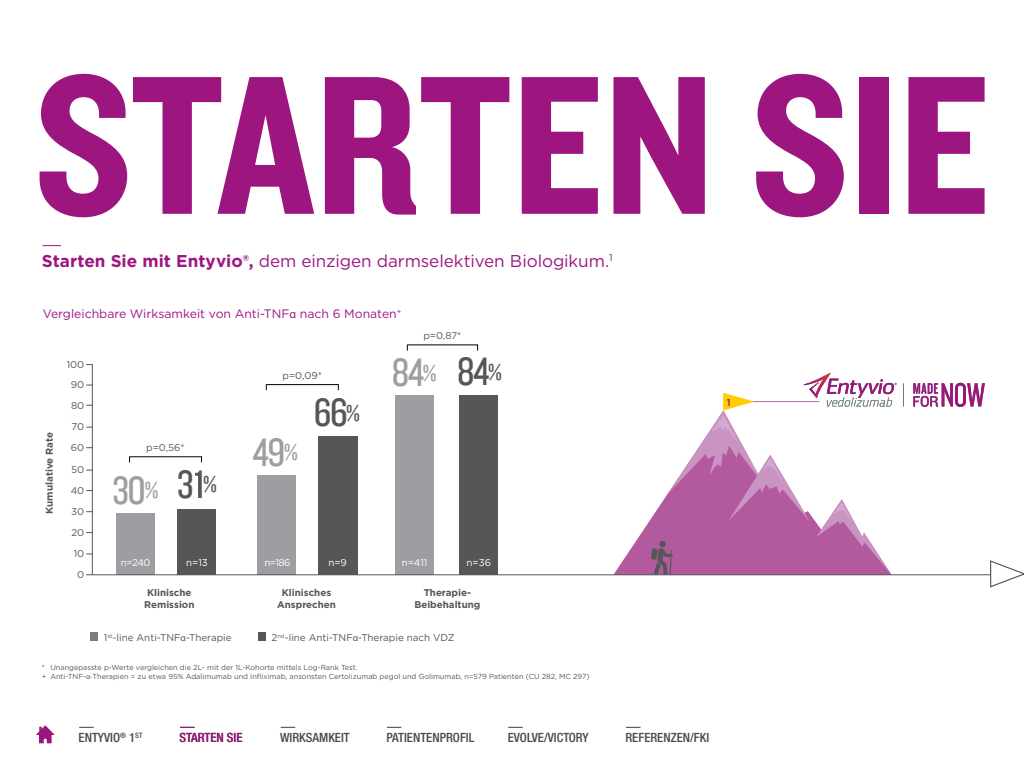
<style>
.page{position:relative;width:1024px;height:768px;background:#fff}
.page>*{position:absolute;margin:0;border:0;box-sizing:border-box;transform-origin:0 0}
.t1{font:205.3px "Knockout 50 Welterweight";color:#9d1680}
.t2{font:41.2px "Knockout 29 Junior Ltweight";letter-spacing:-.03em;color:#9d9ea1}
.t3{font:41.2px "Knockout 29 Junior Ltweight";color:#565656}
.t4{font:17.1px "Gotham";letter-spacing:-.005em;color:#9d1680}
.t5{font:500 condensed 12.8px "Helvetica Neue";color:#494948}
.t6{font:500 condensed 12.8px "Helvetica Neue";color:#9d1680}
.t7{font:12.2px "Gotham";color:#9d1680}
.t8{font:500 10px "Gotham";color:#9d1680}
.t9{font:9.8px/21.1px "Gotham";color:#565656}
.t10{font:9.8px "Gotham";letter-spacing:-.03em;color:#fff}
.t11{font:700 9.8px "Gotham";color:#565656}
.t12{font:700 9.7px/11.7px "Gotham";color:#565656;text-align:center}
.t13{font:7.3px/8.8px "Gotham";color:#565656}
.s1{font-weight:700}
.s2{font-family:"Myriad Pro"}
.s3{font-size:24px}
.s4{color:#565656}
</style>
<div class="page">
<svg style="left:42px;top:245px;width:19px;height:1px"></svg>
<svg style="left:913px;top:383px;width:72px;height:24px"></svg>
<svg style="left:903px;top:383px;width:1px;height:24px"></svg>
<svg style="left:36px;top:725px;width:18px;height:18px"></svg>
<svg style="left:79px;top:727px;width:15px;height:1px"></svg>
<svg style="left:281px;top:727px;width:14px;height:1px"></svg>
<svg style="left:508px;top:727px;width:15px;height:1px"></svg>
<svg style="left:626px;top:727px;width:15px;height:1px"></svg>
<svg style="left:387px;top:727px;width:14px;height:1px"></svg>
<svg style="left:180px;top:727px;width:15px;height:1px"></svg>
<div style="left:91px;top:633px;width:7px;height:8px;background:#7d7d7d"></div>
<div style="left:258px;top:633px;width:8px;height:8px;background:#565656"></div>
<hr style="left:92px;top:364px;width:1px;height:211px;background:#565656">
<div style="left:257px;top:475px;width:38px;height:100px;background:#9d9ea1"></div>
<div style="left:318px;top:436px;width:39px;height:139px;background:#565656"></div>
<hr style="left:266px;top:384px;width:73px;height:1px;background:#000">
<svg style="left:613px;top:519px;width:38px;height:56px"></svg>
<svg style="left:651px;top:373px;width:246px;height:202px"></svg>
<div style="left:396px;top:395px;width:38px;height:180px;background:#9d9ea1"></div>
<div style="left:459px;top:395px;width:39px;height:180px;background:#565656"></div>
<hr style="left:407px;top:345px;width:71px;height:1px;background:#000">
<svg style="left:195px;top:470px;width:7px;height:28px"></svg>
<div style="left:116px;top:513px;width:39px;height:62px;background:#9d9ea1"></div>
<div style="left:178px;top:509px;width:38px;height:66px;background:#565656"></div>
<hr style="left:130px;top:457px;width:72px;height:1px;background:#000">
<hr style="left:86px;top:575px;width:910px;height:1px;background:#565656">
<svg style="left:989px;top:560px;width:35px;height:28px"></svg>
<h1 class="t1" style="left:34px;top:10px;width:958px">STARTEN SIE</h1>
<h3 class="t4" style="left:42px;top:250px;width:572px"><span class="s1">Starten Sie mit Entyvio®,</span> dem einzigen darmselektiven Biologikum.<sup>1</sup></h3>
<h3 class="t7" style="left:43px;top:306px;width:360px">Vergleichbare Wirksamkeit von Anti-TNF<span class="s2">α</span> nach 6 Monaten<sup>+</sup></h3>
<h3 class="t9" style="left:423px;top:325px;width:40px">p=0,87*</h3>
<h3 class="t11" style="left:43px;top:514px;width:83px;rotate:-90deg">Kumulative Rate</h3>
<h3 class="t9" style="left:67px;top:354px;width:19px">100</h3>
<h3 class="t9" style="left:71px;top:375px;width:15px;line-height:20.2px">90<br>80</h3>
<h3 class="t9" style="left:72px;top:416px;width:14px">70</h3>
<h3 class="t9" style="left:71px;top:460px;width:15px;line-height:20.4px">50<br>40</h3>
<h3 class="t9" style="left:71px;top:437px;width:15px">60</h3>
<h3 class="t9" style="left:71px;top:501px;width:15px;text-align:justify">30<br>20<br>10</h3>
<h3 class="t9" style="left:77px;top:564px;width:9px">0</h3>
<h3 class="t9" style="left:146px;top:437px;width:40px">p=0,56*</h3>
<h2 class="t2" style="left:112px;top:464px;width:47px">30<span class="s3">%</span></h2>
<h2 class="t3" style="left:177px;top:458px;width:41px">3 <span class="s3">%</span></h2>
<h3 class="t10" style="left:121px;top:557px;width:31px">n=240</h3>
<h3 class="t10" style="left:186px;top:557px;width:23px">n=13</h3>
<h3 class="t12" style="left:144px;top:587px;width:52px;text-align:left">Klinische<br>Remission</h3>
<h3 class="t9" style="left:283px;top:365px;width:41px">p=0,09*</h3>
<h2 class="t2" style="left:253px;top:426px;width:46px">49<span class="s3">%</span></h2>
<h2 class="t3" style="left:314px;top:386px;width:48px">66<span class="s3">%</span></h2>
<h2 class="t2" style="left:392px;top:346px;width:112px">84<span class="s3">%</span> <span class="s4">84</span><sup>%</sup></h2>
<h3 class="t10" style="left:264px;top:557px;width:28px">n=186</h3>
<h3 class="t10" style="left:328px;top:557px;width:20px">n=9</h3>
<h3 class="t12" style="left:277px;top:587px;width:60px">Klinisches<br>Ansprechen</h3>
<h3 class="t10" style="left:402px;top:557px;width:27px">n=411</h3>
<h3 class="t10" style="left:467px;top:557px;width:26px">n=36</h3>
<h3 class="t12" style="left:414px;top:587px;width:68px">Therapie-<br>Beibehaltung</h3>
<h3 class="t9" style="left:104px;top:627px;width:129px">1<sup>st</sup>-line Anti-TNF<span class="s2">α</span>-Therapie</h3>
<h3 class="t9" style="left:272px;top:627px;width:185px">2<sup>nd</sup>-line Anti-TNF<span class="s2">α</span>-Therapie nach VDZ</h3>
<p class="t13" style="left:42px;top:663px;width:549px">* Unangepasste p-Werte vergleichen die 2L- mit der 1L-Kohorte mittels Log-Rank Test.<br>+ Anti-TNF-<span class="s2">α-</span>Therapien = zu etwa 95% Adalimumab und Infliximab, ansonsten Certolizumab pegol und Golimumab, n=579 Patienten (CU 282, MC 297)</p>
<h3 class="t8" style="left:727px;top:395px;width:5px">1</h3>
<h3 class="t5" style="left:79px;top:730px;width:65px">ENTYVIO<sup>®</sup> 1<sup>ST</sup></h3>
<h3 class="t6" style="left:179px;top:730px;width:65px">STARTEN SIE</h3>
<h3 class="t5" style="left:280px;top:730px;width:71px">WIRKSAMKEIT</h3>
<h3 class="t5" style="left:386px;top:730px;width:90px">PATIENTENPROFIL</h3>
<h3 class="t5" style="left:508px;top:730px;width:83px">EVOLVE/VICTORY</h3>
<h3 class="t5" style="left:625px;top:730px;width:85px">REFERENZEN/FKI</h3>
</div>
